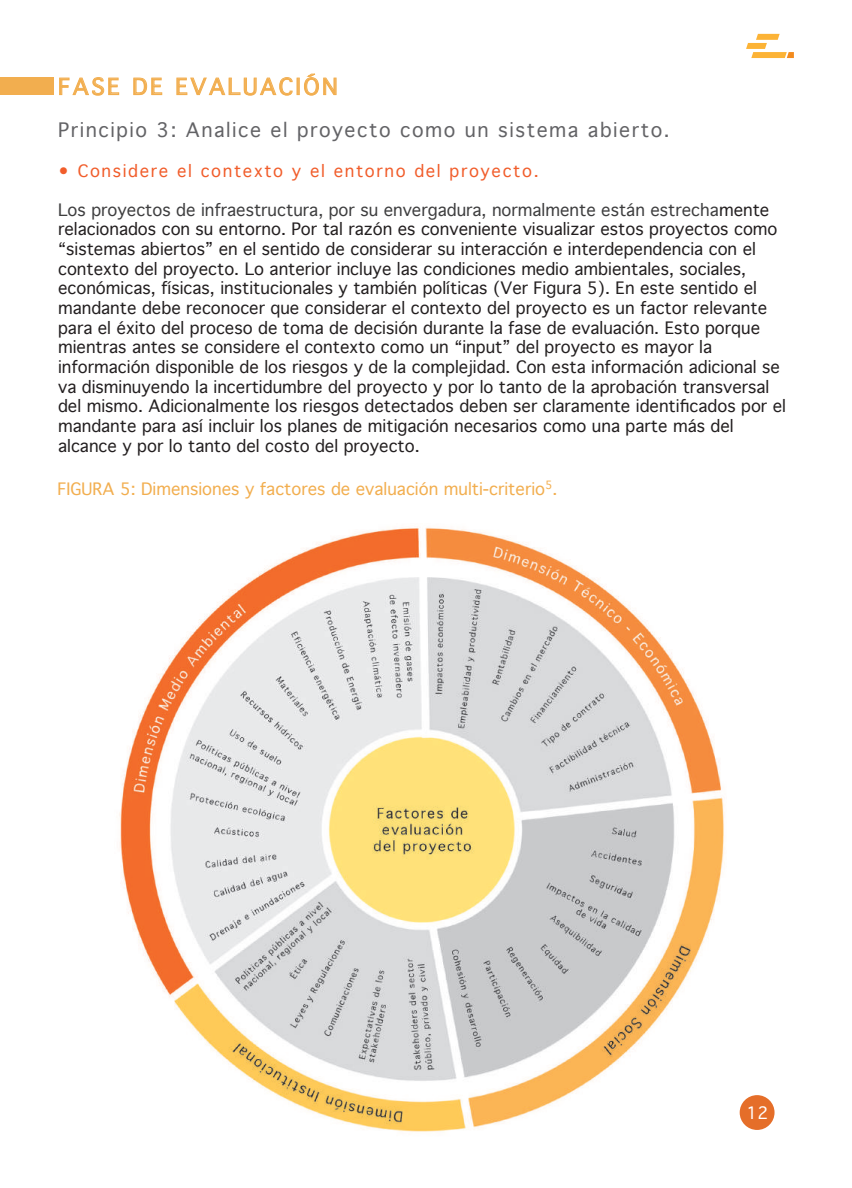
<style>
.page{position:relative;width:852px;height:1188px;background:#fff}
.page>*{position:absolute;margin:0;border:0;box-sizing:border-box;transform-origin:0 0}
.t1{font:21.9px "Geneva";letter-spacing:.12em;color:#f2ae4f}
.t2{font:19.05px "Geneva";letter-spacing:.08em;color:#636366}
.t3{font:16.35px/19.6px "Geneva";color:#231f20}
.t4{font:16.35px "Geneva";color:#f2ae4f}
.t5{font:16.35px "Geneva";letter-spacing:.1em;color:#f15d2b}
.t6{font:16.35px "Geneva";color:#fff}
.s1{color:#3e3e3f}
</style>
<div class="page">
<svg style="left:746px;top:34px;width:47px;height:24px"></svg>
<svg style="left:59px;top:77px;width:60px;height:19px"></svg>
<svg style="left:133px;top:77px;width:29px;height:18px"></svg>
<svg style="left:176px;top:73px;width:160px;height:23px"></svg>
<div style="left:0;top:77px;width:53px;height:18px;background:#f2ae4f"></div>
<img style="left:119px;top:527px;width:655px;height:605px">
<h1 class="t1" style="left:58px;top:74px;width:281px">FASE DE EVALUACIÓN</h1>
<p class="t2" style="left:58px;top:119px;width:613px">Principio 3: Analice el proyecto como un sistema abierto.</p>
<p class="t5" style="left:58px;top:161px;width:482px">• Considere el contexto y el entorno del proyecto.</p>
<p class="t3" style="left:58px;top:200px;width:729px"><span class="s1">Los proyectos de infraestructura, por su envergadura, normalmente están estrecha</span>mente relacionados con su entorno. Por tal razón es conveniente visualizar estos proyectos como “sistemas abiertos” en el sentido de considerar su interacción e interdependencia con el contexto del proyecto. Lo anterior incluye las condiciones medio ambientales, sociales, económicas, físicas, institucionales y también políticas (Ver Figura 5). En este sentido el mandante debe reconocer que considerar el contexto del proyecto es un factor relevante para el éxito del proceso de toma de decisión durante la fase de evaluación. Esto porque mientras antes se considere el contexto como un “input” del proyecto es mayor la información disponible de los riesgos y de la complejidad. Con esta información adicional se va disminuyendo la incertidumbre del proyecto y por lo tanto de la aprobación transversal del mismo. Adicionalmente los riesgos detectados deben ser claramente identiicados por el mandante para así incluir los planes de mitigación necesarios como una parte más del alcance y por lo tanto del costo del proyecto.</p>
<p class="t4" style="left:57px;top:479px;width:501px">FIGURA 5: Dimensiones y factores de evaluación multi-criterio<sup>5</sup>.</p>
<p class="t6" style="left:746px;top:1104px;width:23px">12</p>
</div>
